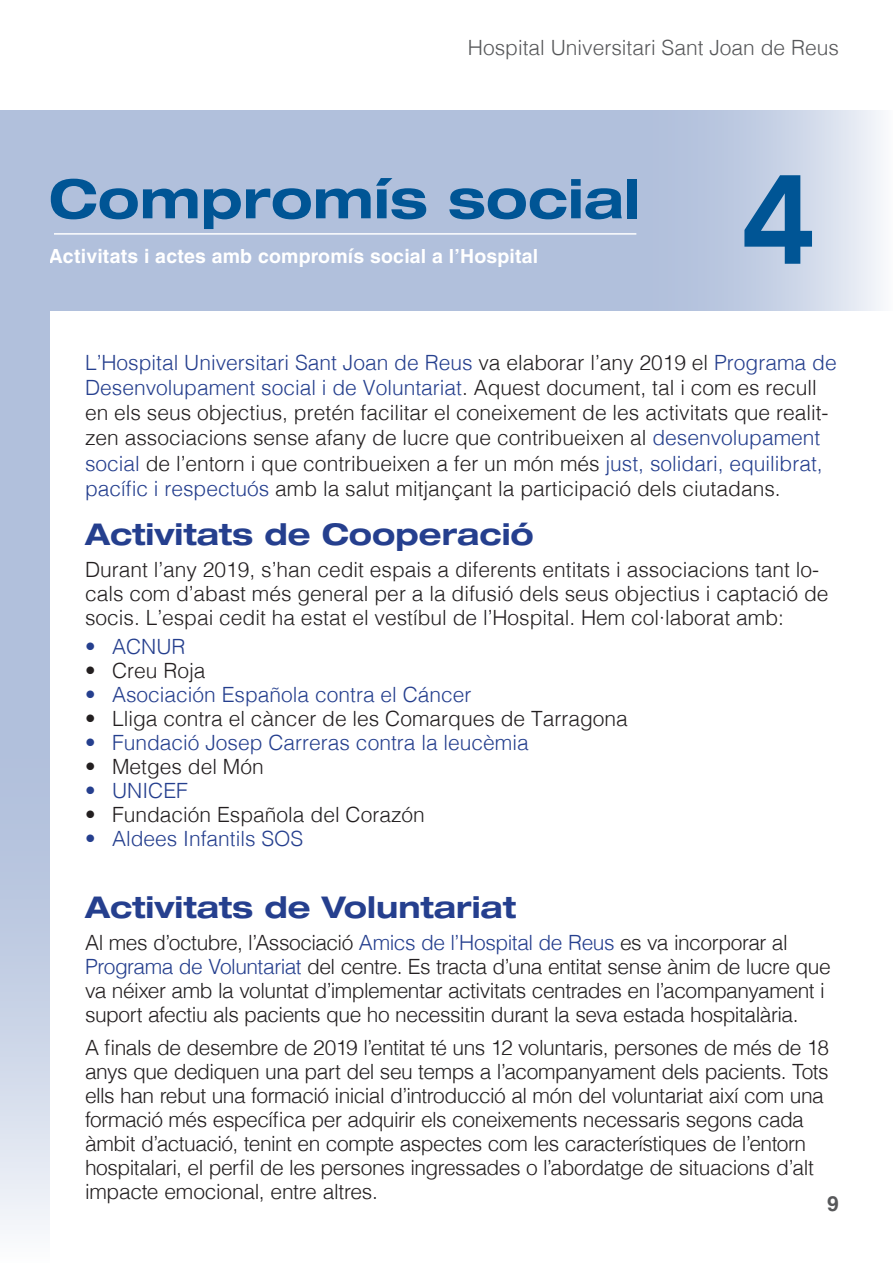
<style>
.page{position:relative;width:893px;height:1263px;background:#fff}
.page>*{position:absolute;margin:0;border:0;box-sizing:border-box;transform-origin:0 0}
.t1{font:700 expanded 127.5px "Helvetica Neue";color:#005595;scale:.72 1}
.t2{font:700 expanded 54px "Helvetica Neue";color:#005595}
.t3{font:700 expanded 30px "Helvetica Neue";color:#253f8e}
.t4{font:300 21px/24px "Helvetica";letter-spacing:-.025em;color:#231f20}
.t5{font:300 21px/25.2px "Helvetica";letter-spacing:-.005em;color:#231f20}
.t6{font:300 21px "Helvetica";color:#253f8e}
.t7{font:300 21px "Helvetica";color:#57585a}
.t8{font:700 21px "Helvetica";color:#57585a}
.t9{font:700 19.5px "Helvetica";letter-spacing:.01em;color:#fff}
.s1{color:#253f8e}
</style>
<div class="page">
<svg style="left:50px;top:110px;width:831px;height:201px;fill:#b1c0dc"></svg>
<hr style="left:54px;top:233px;width:582px;height:2px;background:#fff">
<svg style="left:0;top:110px;width:50px;height:1120px;fill:#b1c0dc"></svg>
<p class="t7" style="left:468px;top:30px;width:373px">Hospital Universitari Sant Joan de Reus</p>
<h2 class="t2" style="left:49px;top:165px;width:593px">Compromís social</h2>
<p class="t9" style="left:49px;top:244px;width:491px">Activitats i actes amb compromís social a l’Hospital</p>
<h1 class="t1" style="left:741px;top:138px;width:106px">4</h1>
<p class="t5" style="left:85px;top:348px;width:753px"><span class="s1">L’Hospital Universitari Sant Joan de Reus</span> va elaborar l’any 2019 el <span class="s1">Programa de Desenvolupament social i de Voluntariat</span>. Aquest document, tal i com es recull en els seus objectius, pretén facilitar el coneixement de les activitats que realit&shy;zen associacions sense afany de lucre que contribueixen al <span class="s1">desenvolupament social</span> de l’entorn i que contribueixen a fer un món més <span class="s1">just, solidari, equilibrat, pacífic i respectuós</span> amb la salut mitjançant la participació dels ciutadans.</p>
<h3 class="t3" style="left:85px;top:515px;width:450px">Activitats de Cooperació</h3>
<p class="t5" style="left:85px;top:556px;width:745px;line-height:24px">Durant l’any 2019, s’han cedit espais a diferents entitats i associacions tant lo&shy;cals com d’abast més general per a la difusió dels seus objectius i captació de socis. L’espai cedit ha estat el vestíbul de l’Hospital. Hem col·laborat amb:</p>
<p class="t6" style="left:85px;top:628px;width:102px">• ACNUR</p>
<p class="t5" style="left:85px;top:656px;width:122px">• Creu Roja</p>
<p class="t6" style="left:85px;top:676px;width:388px">• Asociación Española contra el Cáncer</p>
<p class="t5" style="left:85px;top:704px;width:544px">• Lliga contra el càncer de les Comarques de Tarragona</p>
<p class="t6" style="left:85px;top:724px;width:445px">• Fundació Josep Carreras contra la leucèmia</p>
<p class="t5" style="left:85px;top:752px;width:180px">• Metges del Món</p>
<p class="t6" style="left:85px;top:772px;width:104px">• UNICEF</p>
<p class="t5" style="left:85px;top:800px;width:341px">• Fundación Española del Corazón</p>
<p class="t6" style="left:85px;top:820px;width:220px">• Aldees Infantils SOS</p>
<h3 class="t3" style="left:85px;top:888px;width:433px">Activitats de Voluntariat</h3>
<p class="t4" style="left:85px;top:929px;width:747px">Al mes d’octubre, l’Associació <span class="s1">Amics de l’Hospital de Reus</span> es va incorporar al <span class="s1">Programa de Voluntariat</span> del centre. Es tracta d’una entitat sense ànim de lucre que va néixer amb la voluntat d’implementar activitats centrades en l’acompanyament i suport afectiu als pacients que ho necessitin durant la seva estada hospitalària.</p>
<p class="t4" style="left:85px;top:1034px;width:746px">A finals de desembre de 2019 l’entitat té uns 12 voluntaris, persones de més de 18 anys que dediquen una part del seu temps a l’acompanyament dels pacients. Tots ells han rebut una formació inicial d’introducció al món del voluntariat així com una formació més específica per adquirir els coneixements necessaris segons cada àmbit d’actuació, tenint en compte aspectes com les característiques de l’entorn hospitalari, el perfil de les persones ingressades o l’abordatge de situacions d’alt impacte emocional, entre altres.</p>
<p class="t8" style="left:827px;top:1191px;width:13px">9</p>
</div>
